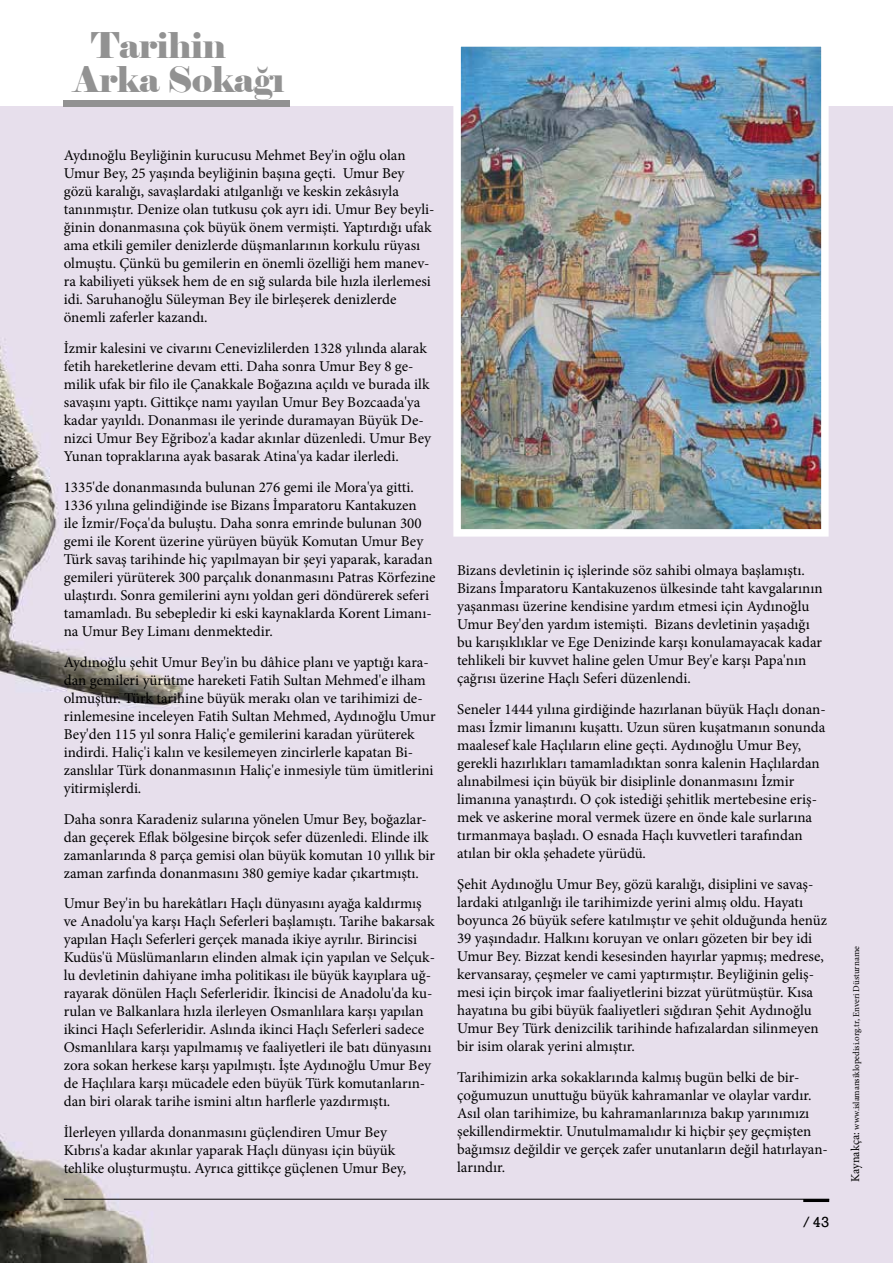
<style>
.page{position:relative;width:893px;height:1263px;background:#fff}
.page>*{position:absolute;margin:0;border:0;box-sizing:border-box;transform-origin:0 0}
.t1{font:35.4px/34px "Elephant";letter-spacing:-.01em;color:#929292}
.t2{font:15px/18px "Minion Pro";color:#000}
.t3{font:15px "Rockwell";color:#000}
.t4{font:9px "Minion Pro";color:#000}
.s1{font-size:12px}
</style>
<div class="page">
<div style="left:0;top:106px;width:893px;height:1157px;background:#e7dfec"></div>
<div style="left:64px;top:100px;width:226px;height:6px;background:#929292"></div>
<img style="left:462px;top:48px;width:358px;height:480px">
<div style="left:453px;top:39px;width:376px;height:498px;border:8px solid #fff"></div>
<hr style="left:64px;top:1199px;width:765px;height:1px;background:#000">
<hr style="left:803px;top:1199px;width:26px;height:3px;background:#000">
<h1 class="t1" style="left:73px;top:29px;width:213px;text-indent:18px">Tarihin<br>Arka Sokağı</h1>
<p class="t2" style="left:64px;top:147px;width:372px">Aydınoğlu Beyliğinin kurucusu Mehmet Bey'in oğlu olan Umur Bey, 25 yaşında beyliğinin başına geçti. Umur Bey gözü karalığı, savaşlardaki atılganlığı ve keskin zekâsıyla tanınmıştır. Denize olan tutkusu çok ayrı idi. Umur Bey beyli&shy;ğinin donanmasına çok büyük önem vermişti. Yaptırdığı ufak ama etkili gemiler denizlerde düşmanlarının korkulu rüyası olmuştu. Çünkü bu gemilerin en önemli özelliği hem manev&shy;ra kabiliyeti yüksek hem de en sığ sularda bile hızla ilerlemesi idi. Saruhanoğlu Süleyman Bey ile birleşerek denizlerde önemli zaferler kazandı.</p>
<p class="t2" style="left:64px;top:339px;width:369px">İzmir kalesini ve civarını Cenevizlilerden 1328 yılında alarak fetih hareketlerine devam etti. Daha sonra Umur Bey 8 ge&shy;milik ufak bir filo ile Çanakkale Boğazına açıldı ve burada ilk savaşını yaptı. Gittikçe namı yayılan Umur Bey Bozcaada'ya kadar yayıldı. Donanması ile yerinde duramayan Büyük De&shy;nizci Umur Bey Eğriboz'a kadar akınlar düzenledi. Umur Bey Yunan topraklarına ayak basarak Atina'ya kadar ilerledi.</p>
<p class="t2" style="left:64px;top:478px;width:373px">1335'de donanmasında bulunan 276 gemi ile Mora'ya gitti.<br>1336 yılına gelindiğinde ise Bizans İmparatoru Kantakuzen<br>ile İzmir/Foça'da buluştu. Daha sonra emrinde bulunan 300 gemi ile Korent üzerine yürüyen büyük Komutan Umur Bey Türk savaş tarihinde hiç yapılmayan bir şeyi yaparak, karadan gemileri yürüterek 300 parçalık donanmasını Patras Körfezine ulaştırdı. Sonra gemilerini aynı yoldan geri döndürerek seferi tamamladı. Bu sebepledir ki eski kaynaklarda Korent Limanı&shy;na Umur Bey Limanı denmektedir.</p>
<p class="t2" style="left:64px;top:653px;width:373px">Aydınoğlu şehit Umur Bey'in bu dâhice planı ve yaptığı kara&shy;dan gemileri yürütme hareketi Fatih Sultan Mehmed'e ilham olmuştur. Türk tarihine büyük merakı olan ve tarihimizi de&shy;rinlemesine inceleyen Fatih Sultan Mehmed, Aydınoğlu Umur Bey'den 115 yıl sonra Haliç'e gemilerini karadan yürüterek indirdi. Haliç'i kalın ve kesilemeyen zincirlerle kapatan Bi&shy;zanslılar Türk donanmasının Haliç'e inmesiyle tüm ümitlerini yitirmişlerdi.</p>
<p class="t2" style="left:64px;top:810px;width:373px">Daha sonra Karadeniz sularına yönelen Umur Bey, boğazlar&shy;dan geçerek Eflak bölgesine birçok sefer düzenledi. Elinde ilk zamanlarında 8 parça gemisi olan büyük komutan 10 yıllık bir zaman zarfında donanmasını 380 gemiye kadar çıkartmıştı.</p>
<p class="t2" style="left:64px;top:894px;width:373px">Umur Bey'in bu harekâtları Haçlı dünyasını ayağa kaldırmış ve Anadolu'ya karşı Haçlı Seferleri başlamıştı. Tarihe bakarsak yapılan Haçlı Seferleri gerçek manada ikiye ayrılır. Birincisi Kudüs'ü Müslümanların elinden almak için yapılan ve Selçuk&shy;lu devletinin dahiyane imha politikası ile büyük kayıplara uğ&shy;rayarak dönülen Haçlı Seferleridir. İkincisi de Anadolu'da ku&shy;rulan ve Balkanlara hızla ilerleyen Osmanlılara karşı yapılan ikinci Haçlı Seferleridir. Aslında ikinci Haçlı Seferleri sadece Osmanlılara karşı yapılmamış ve faaliyetleri ile batı dünyasını zora sokan herkese karşı yapılmıştı. İşte Aydınoğlu Umur Bey de Haçlılara karşı mücadele eden büyük Türk komutanların&shy;dan biri olarak tarihe ismini altın harflerle yazdırmıştı.</p>
<p class="t2" style="left:64px;top:1123px;width:344px">İlerleyen yıllarda donanmasını güçlendiren Umur Bey<br>Kıbrıs'a kadar akınlar yaparak Haçlı dünyası için büyük tehlike oluşturmuştu. Ayrıca gittikçe güçlenen Umur Bey,</p>
<p class="t2" style="left:457px;top:562px;width:367px">Bizans devletinin iç işlerinde söz sahibi olmaya başlamıştı.<br>Bizans İmparatoru Kantakuzenos ülkesinde taht kavgalarının yaşanması üzerine kendisine yardım etmesi için Aydınoğlu Umur Bey'den yardım istemişti. Bizans devletinin yaşadığı bu karışıklıklar ve Ege Denizinde karşı konulamayacak kadar tehlikeli bir kuvvet haline gelen Umur Bey'e karşı Papa'nın çağrısı üzerine Haçlı Seferi düzenlendi.</p>
<p class="t2" style="left:457px;top:700px;width:370px">Seneler 1444 yılına girdiğinde hazırlanan büyük Haçlı donan&shy;ması İzmir limanını kuşattı. Uzun süren kuşatmanın sonunda maalesef kale Haçlıların eline geçti. Aydınoğlu Umur Bey, gerekli hazırlıkları tamamladıktan sonra kalenin Haçlılardan alınabilmesi için büyük bir disiplinle donanmasını İzmir limanına yanaştırdı. O çok istediği şehitlik mertebesine eriş&shy;mek ve askerine moral vermek üzere en önde kale surlarına tırmanmaya başladı. O esnada Haçlı kuvvetleri tarafından atılan bir okla şehadete yürüdü.</p>
<p class="t2" style="left:457px;top:875px;width:371px">Şehit Aydınoğlu Umur Bey, gözü karalığı, disiplini ve savaş&shy;lardaki atılganlığı ile tarihimizde yerini almış oldu. Hayatı boyunca 26 büyük sefere katılmıştır ve şehit olduğunda henüz 39 yaşındadır. Halkını koruyan ve onları gözeten bir bey idi Umur Bey. Bizzat kendi kesesinden hayırlar yapmış; medrese, kervansaray, çeşmeler ve cami yaptırmıştır. Beyliğinin geliş&shy;mesi için birçok imar faaliyetlerini bizzat yürütmüştür. Kısa hayatına bu gibi büyük faaliyetleri sığdıran Şehit Aydınoğlu Umur Bey Türk denizcilik tarihinde hafızalardan silinmeyen bir isim olarak yerini almıştır.</p>
<p class="t2" style="left:457px;top:1068px;width:372px">Tarihimizin arka sokaklarında kalmış bugün belki de bir&shy;çoğumuzun unuttuğu büyük kahramanlar ve olaylar vardır.<br>Asıl olan tarihimize, bu kahramanlarınıza bakıp yarınımızı şekillendirmektir. Unutulmamalıdır ki hiçbir şey geçmişten bağımsız değildir ve gerçek zafer unutanların değil hatırlayan&shy;larındır.</p>
<p class="t3" style="left:803px;top:1213px;width:27px">/43</p>
<p class="t4" style="left:850px;top:1181px;width:237px;rotate:-90deg"><span class="s1">Kaynakça:</span> www.islamansiklopedisi.org.tr, Enveri Düsturname</p>
</div>
